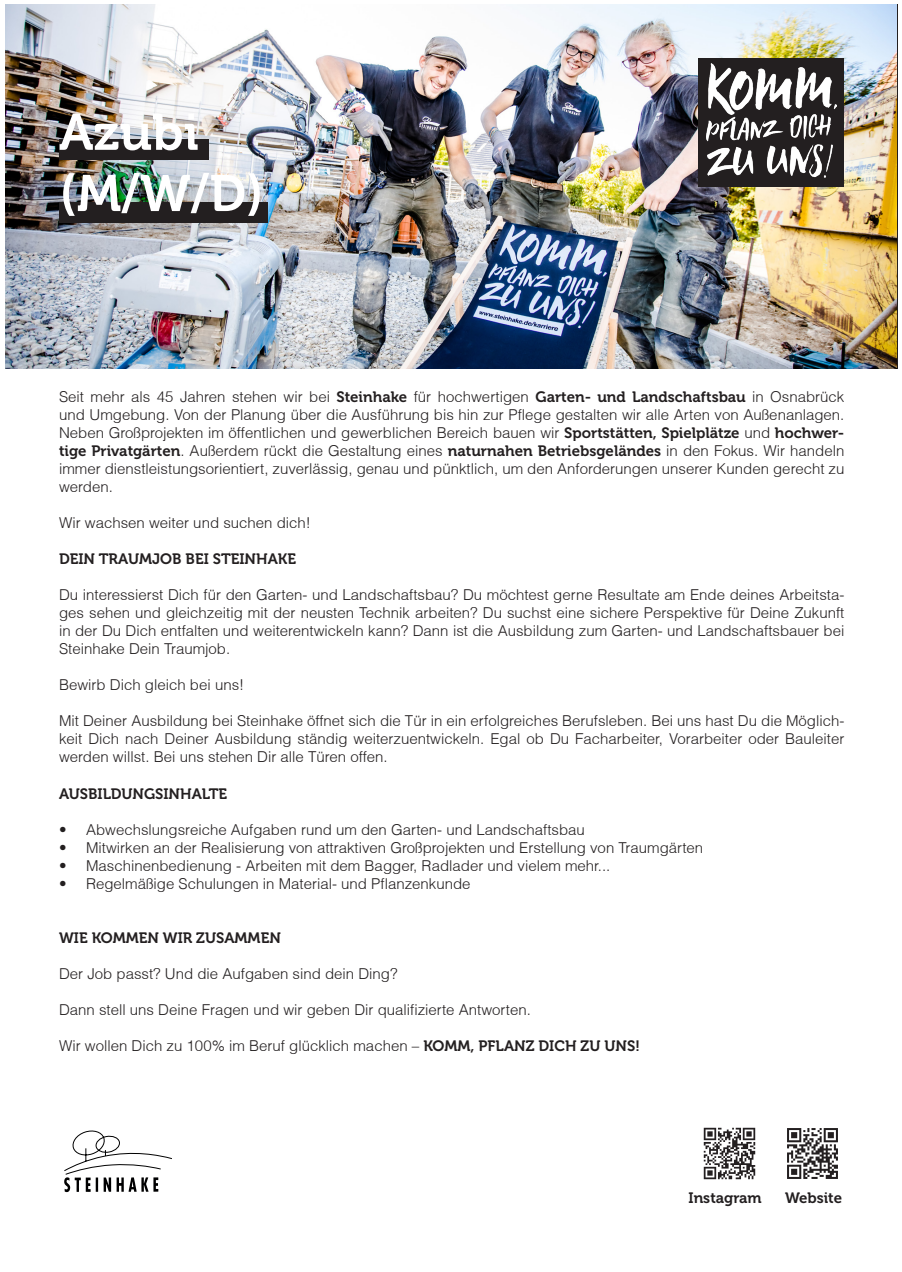
<style>
.page{position:relative;width:902px;height:1272px;background:#fff}
.page>*{position:absolute;margin:0;border:0;box-sizing:border-box;transform-origin:0 0}
.t1{font:51px "Museo 700";color:#fff}
.t2{font:300 15px/18px "Helvetica";color:#231f20;text-align:justify}
.t3{font:15px "Museo 700";color:#231f20}
.s1{font-family:"Museo 700";font-weight:400}
</style>
<div class="page">
<img style="left:6px;top:4px;width:890px;height:364px">
<div style="left:59px;top:139px;width:149px;height:21px;background:#231f20"></div>
<div style="left:59px;top:202px;width:208px;height:21px;background:#231f20"></div>
<img style="left:787px;top:1128px;width:51px;height:51px">
<img style="left:703px;top:1127px;width:53px;height:53px">
<svg style="left:64px;top:1130px;width:108px;height:62px"></svg>
<div style="left:697px;top:58px;width:146px;height:129px;background:#231f20"></div>
<img style="left:706px;top:64px;width:130px;height:114px">
<p class="t1" style="left:59px;top:104px;width:141px">Azubi</p>
<p class="t1" style="left:59px;top:165px;width:206px">(M/W/D)</p>
<p class="t2" style="left:59px;top:388px;width:786px">Seit mehr als 45 Jahren stehen wir bei <span class="s1">Steinhake</span> für hochwertigen <span class="s1">Garten- und Landschaftsbau</span> in Osnabrück und Umgebung. Von der Planung über die Ausführung bis hin zur Pflege gestalten wir alle Arten von Außenanlagen.<br>Neben Großprojekten im öffentlichen und gewerblichen Bereich bauen wir <span class="s1">Sportstätten, Spielplätze</span> und <span class="s1">hochwer&shy;tige Privatgärten</span>. Außerdem rückt die Gestaltung eines <span class="s1">naturnahen Betriebsgeländes</span> in den Fokus. Wir handeln immer dienstleistungsorientiert, zuverlässig, genau und pünktlich, um den Anforderungen unserer Kunden gerecht zu werden.</p>
<p class="t2" style="left:59px;top:514px;width:253px">Wir wachsen weiter und suchen dich!</p>
<p class="t3" style="left:59px;top:551px;width:238px">DEIN TRAUMJOB BEI STEINHAKE</p>
<p class="t2" style="left:59px;top:586px;width:786px">Du interessierst Dich für den Garten- und Landschaftsbau? Du möchtest gerne Resultate am Ende deines Arbeitsta&shy;ges sehen und gleichzeitig mit der neusten Technik arbeiten? Du suchst eine sichere Perspektive für Deine Zukunft in der Du Dich entfalten und weiterentwickeln kann? Dann ist die Ausbildung zum Garten- und Landschaftsbauer bei Steinhake Dein Traumjob.</p>
<p class="t2" style="left:59px;top:676px;width:187px">Bewirb Dich gleich bei uns!</p>
<p class="t2" style="left:59px;top:712px;width:786px">Mit Deiner Ausbildung bei Steinhake öffnet sich die Tür in ein erfolgreiches Berufsleben. Bei uns hast Du die Möglich&shy;keit Dich nach Deiner Ausbildung ständig weiterzuentwickeln. Egal ob Du Facharbeiter, Vorarbeiter oder Bauleiter werden willst. Bei uns stehen Dir alle Türen offen.</p>
<p class="t3" style="left:59px;top:785px;width:169px">AUSBILDUNGSINHALTE</p>
<p class="t2" style="left:59px;top:820px;width:527px">• Abwechslungsreiche Aufgaben rund um den Garten- und Landschaftsbau</p>
<p class="t2" style="left:59px;top:838px;width:645px">• Mitwirken an der Realisierung von attraktiven Großprojekten und Erstellung von Traumgärten</p>
<p class="t2" style="left:59px;top:856px;width:553px">• Maschinenbedienung - Arbeiten mit dem Bagger, Radlader und vielem mehr...</p>
<p class="t2" style="left:59px;top:874px;width:413px">• Regelmäßige Schulungen in Material- und Pflanzenkunde</p>
<p class="t3" style="left:59px;top:929px;width:223px">WIE KOMMEN WIR ZUSAMMEN</p>
<p class="t2" style="left:59px;top:964px;width:340px">Der Job passt? Und die Aufgaben sind dein Ding?</p>
<p class="t2" style="left:59px;top:1000px;width:473px">Dann stell uns Deine Fragen und wir geben Dir qualifizierte Antworten.</p>
<p class="t2" style="left:59px;top:1036px;width:582px">Wir wollen Dich zu 100% im Beruf glücklich machen – <span class="s1">KOMM, PFLANZ DICH ZU UNS!</span></p>
<p class="t3" style="left:688px;top:1189px;width:75px">Instagram</p>
<p class="t3" style="left:785px;top:1189px;width:58px">Website</p>
</div>
